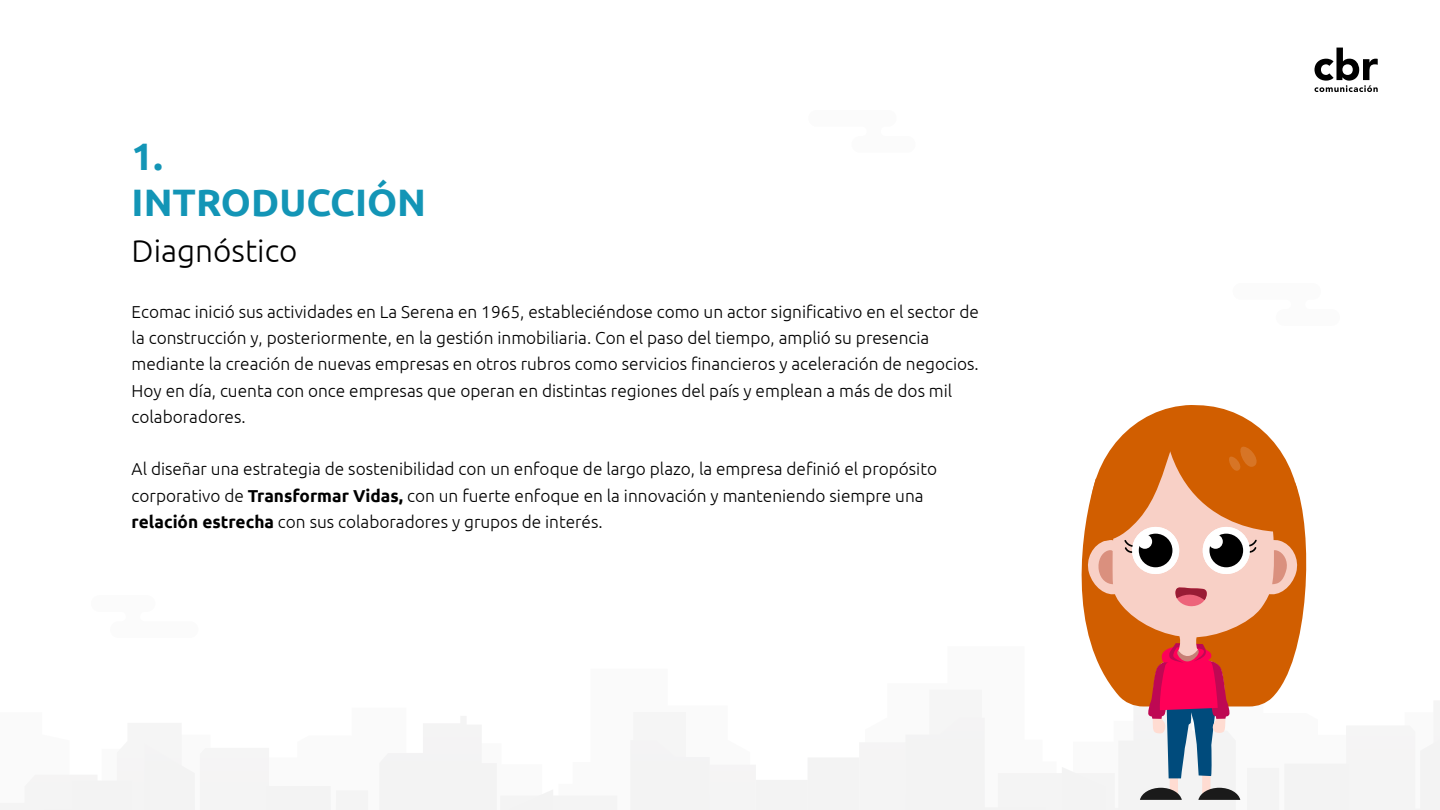
<style>
.page{position:relative;width:1440px;height:810px;background:#fff}
.page>*{position:absolute;margin:0;border:0;box-sizing:border-box;transform-origin:0 0}
.t1{font:700 38.25px/45.9px "Ubuntu";color:#1395b6}
.t2{font:300 31.5px "Ubuntu";color:#000}
.t3{font:300 17.25px/26.2px "Ubuntu";color:#000}
.s1{font-weight:700}
</style>
<div class="page">
<svg style="left:808px;top:717px;width:632px;height:93px"></svg>
<svg style="left:0;top:716px;width:808px;height:94px"></svg>
<svg style="left:1315px;top:48px;width:63px;height:44px"></svg>
<svg style="left:1081px;top:499px;width:226px;height:133px"></svg>
<svg style="left:1137px;top:405px;width:116px;height:18px;fill:#d15e00"></svg>
<svg style="left:1085px;top:423px;width:215px;height:377px"></svg>
<h1 class="t1" style="left:132px;top:133px;width:296px">1.<br>INTRODUCCIÓN</h1>
<h2 class="t2" style="left:132px;top:231px;width:167px">Diagnóstico</h2>
<p class="t3" style="left:132px;top:298px;width:849px">Ecomac inició sus actividades en La Serena en 1965, estableciéndose como un actor significativo en el sector de la construcción y, posteriormente, en la gestión inmobiliaria. Con el paso del tiempo, amplió su presencia mediante la creación de nuevas empresas en otros rubros como servicios financieros y aceleración de negocios.<br>Hoy en día, cuenta con once empresas que operan en distintas regiones del país y emplean a más de dos mil colaboradores.</p>
<p class="t3" style="left:132px;top:456px;width:807px">Al diseñar una estrategia de sostenibilidad con un enfoque de largo plazo, la empresa definió el propósito corporativo de <span class="s1">Transformar Vidas,</span> con un fuerte enfoque en la innovación y manteniendo siempre una <span class="s1">relación estrecha</span> con sus colaboradores y grupos de interés.</p>
</div>
